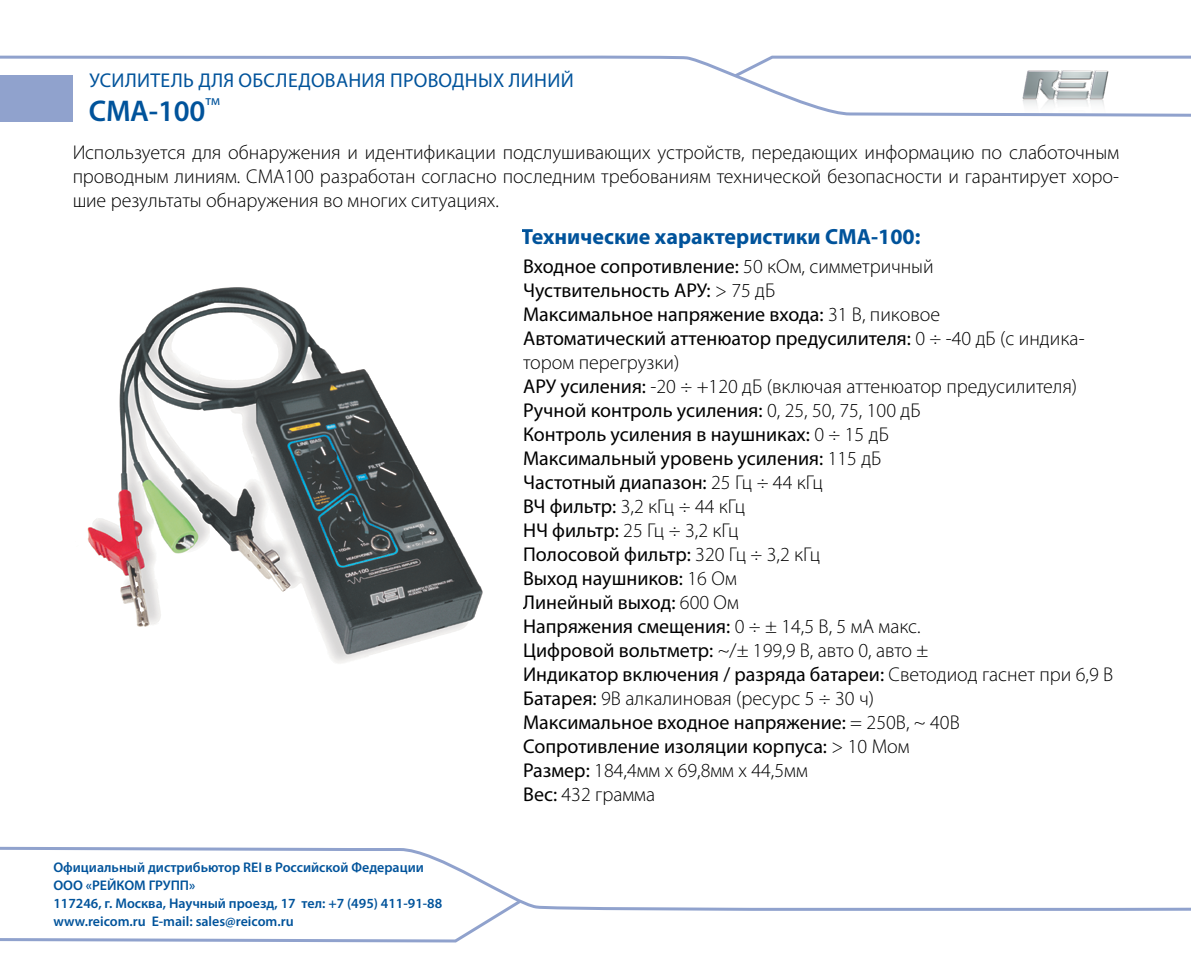
<style>
.page{position:relative;width:1191px;height:964px;background:#fff}
.page>*{position:absolute;margin:0;border:0;box-sizing:border-box;transform-origin:0 0}
.t1{font:600 30px "Myriad Pro";letter-spacing:-.005em;color:#00539b}
.t2{font:700 22px "Myriad Pro";color:#00539b}
.t3{font:20px/24px "Myriad Pro";color:#000}
.t4{font:300 20px/24px "Myriad Pro";color:#000;text-align:justify}
.t5{font:20px "Myriad Pro";letter-spacing:.015em;color:#00539b}
.t6{font:600 14px/18px "Myriad Pro";color:#00539b}
.t7{font:14px "Myriad Pro";color:#00539b}
.s1{font-weight:300}
</style>
<div class="page">
<img style="left:87px;top:287px;width:396px;height:376px">
<svg style="left:0;top:846px;width:1191px;height:65px"></svg>
<svg style="left:0;top:897px;width:524px;height:46px"></svg>
<div style="left:0;top:75px;width:72px;height:46px;background:#90a2cd"></div>
<svg style="left:0;top:55px;width:1191px;height:63px"></svg>
<svg style="left:731px;top:55px;width:460px;height:25px"></svg>
<p class="t5" style="left:89px;top:68px;width:486px">Усилитель для обследования проводных линий</p>
<h1 class="t1" style="left:89px;top:92px;width:118px">CMA-100</h1>
<p class="t7" style="left:205px;top:91px;width:16px">тм</p>
<p class="t4" style="left:72px;top:140px;width:1048px">Используется для обнаружения и идентификации подслушивающих устройств, передающих информацию по слаботочным проводным линиям. СМА100 разработан согласно последним требованиям технической безопасности и гарантирует хоро&shy;шие результаты обнаружения во многих ситуациях.</p>
<p class="t2" style="left:522px;top:222px;width:400px">Технические характеристики CMA-100:</p>
<p class="t6" style="left:53px;top:858px;width:390px">Официальный дистрибьютор REI в Российской Федерации ООО «РЕЙКОМ ГРУПП»<br>117246, г. Москва, Научный проезд, 17 тел: +7 (495) 411-91-88 www.reicom.ru E-mail: sales@reicom.ru</p>
<p class="t3" style="left:523px;top:254px;width:591px">Входное сопротивление: <span class="s1">50 кОм, симметричный<br></span>Чуствительность АРУ: <span class="s1">&gt; 75 дБ<br></span>Максимальное напряжение входа: <span class="s1">31 В, пиковое<br></span>Автоматический аттенюатор предусилителя: <span class="s1">0 ÷ -40 дБ (с индика&shy;тором перегрузки)<br></span>АРУ усиления: <span class="s1">-20 ÷ +120 дБ (включая аттенюатор предусилителя)<br></span>Ручной контроль усиления: <span class="s1">0, 25, 50, 75, 100 дБ<br></span>Контроль усиления в наушниках: <span class="s1">0 ÷ 15 дБ<br></span>Максимальный уровень усиления: <span class="s1">115 дБ<br></span>Частотный диапазон: <span class="s1">25 Гц ÷ 44 кГц<br></span>ВЧ фильтр: <span class="s1">3,2 кГц ÷ 44 кГц<br></span>НЧ фильтр: <span class="s1">25 Гц ÷ 3,2 кГц<br></span>Полосовой фильтр: <span class="s1">320 Гц ÷ 3,2 кГц<br></span>Выход наушников: <span class="s1">16 Ом<br></span>Линейный выход: <span class="s1">600 Ом<br></span>Напряжения смещения: <span class="s1">0 ÷ ± 14,5 В, 5 мА макс.<br></span>Цифровой вольтметр: <span class="s1">~/± 199,9 В, авто 0, авто ±<br></span>Индикатор включения / разряда батареи: <span class="s1">Светодиод гаснет при 6,9 В </span>Батарея: <span class="s1">9В алкалиновая (ресурс 5 ÷ 30 ч)<br></span>Максимальное входное напряжение: <span class="s1">= 250В, ~ 40В<br></span>Сопротивление изоляции корпуса: <span class="s1">&gt; 10 Мом<br></span>Размер: <span class="s1">184,4мм х 69,8мм х 44,5мм<br></span>Вес: <span class="s1">432 грамма</span></p>
</div>
